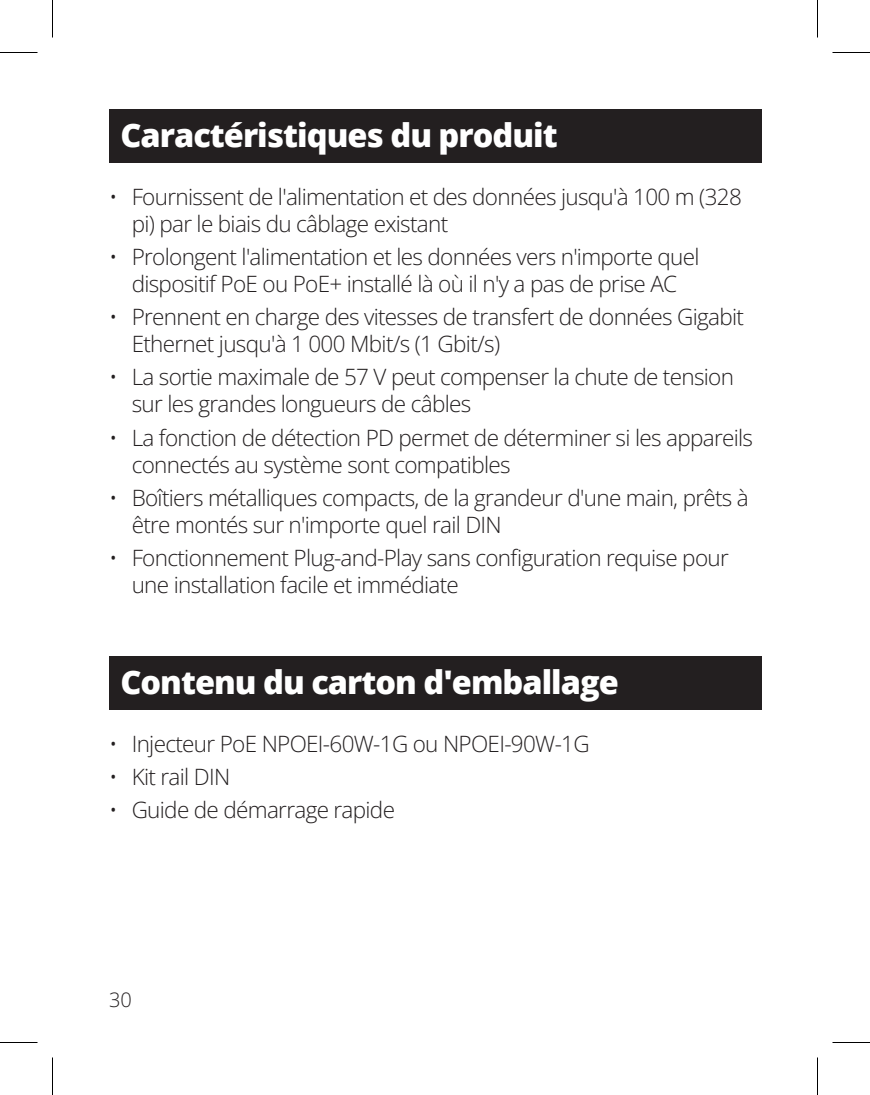
<style>
.page{position:relative;width:870px;height:1095px;background:#fff}
.page>*{position:absolute;margin:0;border:0;box-sizing:border-box;transform-origin:0 0}
.Page_Header_-_Black_Bar{font:800 32.5px "Open Sans";letter-spacing:-.03em;color:#fff}
.t1{font:22.5px/27px "Open Sans";letter-spacing:-.03em;color:#231f20}
.t2{font:20px "Open Sans";color:#231f20}
</style>
<div class="page">
<div style="left:109px;top:109px;width:652px;height:54px;background:#231f20"></div>
<div style="left:109px;top:656px;width:652px;height:54px;background:#231f20"></div>
<hr style="left:0;top:52px;width:38px;height:1px;background:#000">
<hr style="left:832px;top:52px;width:38px;height:1px;background:#000">
<hr style="left:0;top:1042px;width:38px;height:1px;background:#000">
<hr style="left:832px;top:1042px;width:38px;height:1px;background:#000">
<hr style="left:52px;top:0;width:1px;height:38px;background:#000">
<hr style="left:52px;top:1058px;width:1px;height:37px;background:#000">
<hr style="left:817px;top:0;width:1px;height:38px;background:#000">
<hr style="left:817px;top:1058px;width:1px;height:37px;background:#000">
<p class="Page_Header_-_Black_Bar" style="left:120px;top:111px;width:439px">Caractéristiques du produit</p>
<p class="t1" style="left:132px;top:182px;width:612px;text-indent:-22px">• Fournissent de l'alimentation et des données jusqu'à 100 m (328 pi) par le biais du câblage existant</p>
<p class="t1" style="left:109px;top:243px;width:592px;text-align:center">• Prolongent l'alimentation et les données vers n'importe quel dispositif PoE ou PoE+ installé là où il n'y a pas de prise AC</p>
<p class="t1" style="left:132px;top:303px;width:614px;text-indent:-22px">• Prennent en charge des vitesses de transfert de données Gigabit<br>Ethernet jusqu'à 1 000 Mbit/s (1 Gbit/s)</p>
<p class="t1" style="left:132px;top:363px;width:604px;text-indent:-22px">• La sortie maximale de 57 V peut compenser la chute de tension sur les grandes longueurs de câbles</p>
<p class="t1" style="left:132px;top:424px;width:623px;text-indent:-22px">• La fonction de détection PD permet de déterminer si les appareils connectés au système sont compatibles</p>
<p class="t1" style="left:132px;top:484px;width:619px;text-indent:-22px">• Boîtiers métalliques compacts, de la grandeur d'une main, prêts à être montés sur n'importe quel rail DIN</p>
<p class="t1" style="left:132px;top:544px;width:599px;text-indent:-22px">• Fonctionnement Plug-and-Play sans configuration requise pour une installation facile et immédiate</p>
<p class="Page_Header_-_Black_Bar" style="left:120px;top:658px;width:500px">Contenu du carton d'emballage</p>
<p class="t1" style="left:109px;top:729px;width:482px">• Injecteur PoE NPOEI-60W-1G ou NPOEI-90W-1G</p>
<p class="t1" style="left:109px;top:763px;width:123px">• Kit rail DIN</p>
<p class="t1" style="left:109px;top:796px;width:287px">• Guide de démarrage rapide</p>
<p class="t2" style="left:109px;top:986px;width:24px">30</p>
</div>
